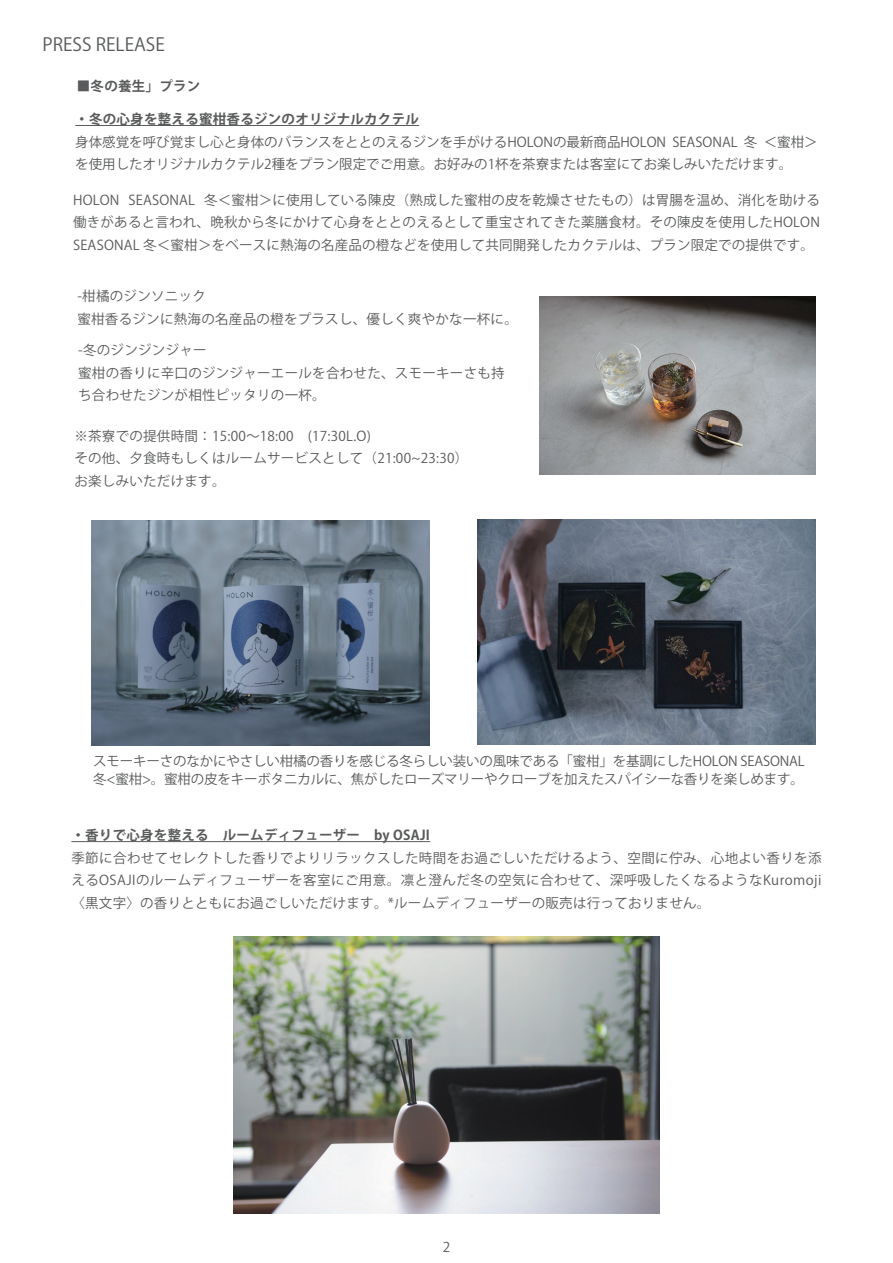
<style>
.page{position:relative;width:893px;height:1263px;background:#fff}
.page>*{position:absolute;margin:0;border:0;box-sizing:border-box;transform-origin:0 0}
.t1{font:18px "Koz Go Pro";color:#585a5b}
.t2{font:13.5px/22.5px "Koz Go Pr 6 N";letter-spacing:.015em;color:#595a5b}
.t3{font:13.5px/18px "Koz Go Pr 6 N";letter-spacing:-.015em;color:#595a5b}
.t4{font:700 13.5px "Koz Go Pr 6 N";letter-spacing:.02em;color:#595a5b}
.t5{font:13.5px "Koz Go Pro";color:#585a5b}
</style>
<div class="page">
<hr style="left:75px;top:125px;width:344px;height:1px;background:#595a5b">
<img style="left:477px;top:519px;width:338px;height:225px">
<img style="left:92px;top:520px;width:337px;height:226px">
<hr style="left:71px;top:841px;width:359px;height:1px;background:#595a5b">
<img style="left:539px;top:297px;width:276px;height:178px">
<img style="left:234px;top:936px;width:425px;height:278px">
<h1 class="t1" style="left:43px;top:33px;width:124px">PRESS RELEASE</h1>
<p class="t4" style="left:77px;top:79px;width:125px">■冬の養生」プラン</p>
<p class="t4" style="left:75px;top:112px;width:345px">・冬の心身を整える蜜柑香るジンのオリジナルカクテル</p>
<p class="t2" style="left:75px;top:131px;width:744px">身体感覚を呼び覚まし心と身体のバランスをととのえるジンを手がけるHOLONの最新商品HOLON SEASONAL 冬 ＜蜜柑＞を使用したオリジナルカクテル2種をプラン限定でご用意。お好みの1杯を茶寮または客室にてお楽しみいただけます。</p>
<p class="t2" style="left:73px;top:189px;width:748px;text-align:justify">HOLON SEASONAL 冬＜蜜柑＞に使用している陳皮（熟成した蜜柑の皮を乾燥させたもの）は胃腸を温め、消化を助ける働きがあると言われ、晩秋から冬にかけて心身をととのえるとして重宝されてきた薬膳食材。その陳皮を使用したHOLON SEASONAL 冬＜蜜柑＞をベースに熱海の名産品の橙などを使用して共同開発したカクテルは、プラン限定での提供です。</p>
<p class="t2" style="left:77px;top:285px;width:442px">-柑橘のジンソニック<br>蜜柑香るジンに熱海の名産品の橙をプラスし、優しく爽やかな一杯に。</p>
<p class="t2" style="left:78px;top:339px;width:428px">-冬のジンジンジャー<br>蜜柑の香りに辛口のジンジャーエールを合わせた、スモーキーさも持ち合わせたジンが相性ピッタリの一杯。</p>
<p class="t2" style="left:74px;top:425px;width:395px">※茶寮での提供時間：15:00～18:00　(17:30L.O)<br>その他、夕食時もしくはルームサービスとして（21:00~23:30）お楽しみいただけます。</p>
<p class="t3" style="left:93px;top:753px;width:713px">スモーキーさのなかにやさしい柑橘の香りを感じる冬らしい装いの風味である「蜜柑」を基調にしたHOLON SEASONAL冬&lt;蜜柑&gt;。蜜柑の皮をキーボタニカルに、焦がしたローズマリーやクローブを加えたスパイシーな香りを楽しめます。</p>
<p class="t4" style="left:71px;top:828px;width:360px">・香りで心身を整える　ルームディフューザー　by OSAJI</p>
<p class="t2" style="left:71px;top:847px;width:752px;text-align:justify">季節に合わせてセレクトした香りでよりリラックスした時間をお過ごしいただけるよう、空間に佇み、心地よい香りを添えるOSAJIのルームディフューザーを客室にご用意。凛と澄んだ冬の空気に合わせて、深呼吸したくなるようなKuromoji〈黒文字〉の香りとともにお過ごしいただけます。*ルームディフューザーの販売は行っておりません。</p>
<p class="t5" style="left:443px;top:1238px;width:9px">2</p>
</div>
